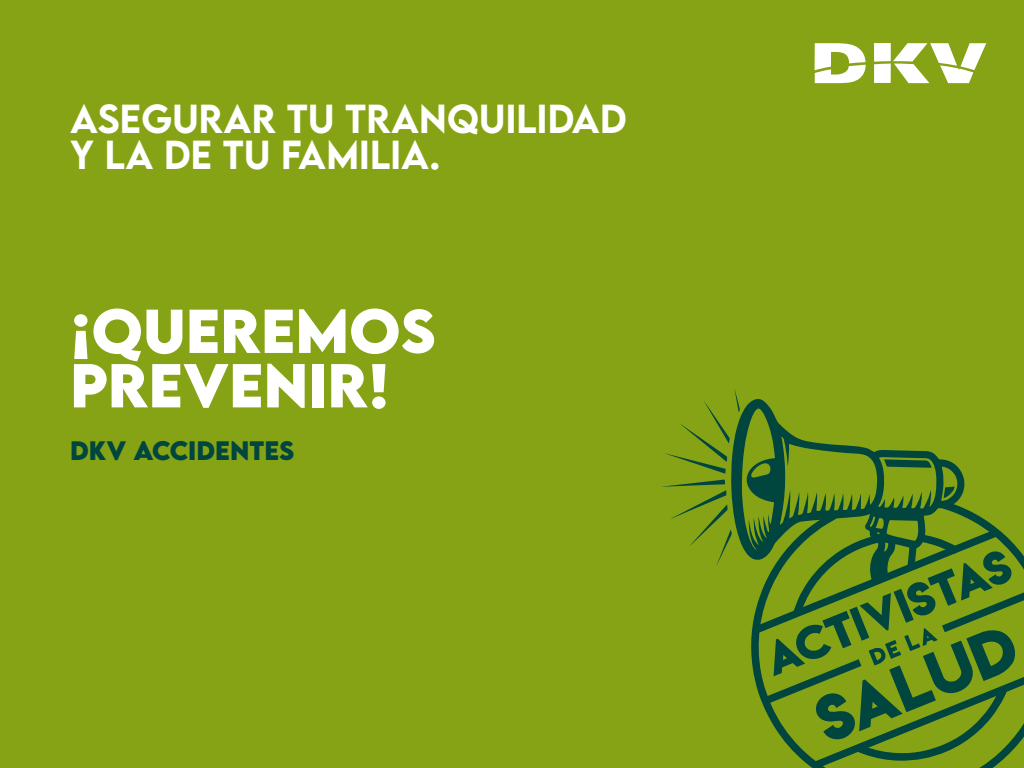
<style>
.page{position:relative;width:1024px;height:768px;background:#86a315}
.page>*{position:absolute;margin:0;border:0;box-sizing:border-box;transform-origin:0 0}
.t1{font:700 55px/54.5px "LEMONMILK Pro FTR";color:#fff}
.t2{font:500 36px/36px "LEMONMILK Pro FTR";letter-spacing:.005em;color:#fff}
.t3{font:700 23.7px "LEMONMILK Pro FTR";color:#00463f}
</style>
<div class="page">
<svg style="left:731px;top:399px;width:267px;height:369px"></svg>
<svg style="left:884px;top:459px;width:48px;height:9px"></svg>
<svg style="left:944px;top:487px;width:11px;height:11px"></svg>
<svg style="left:753px;top:529px;width:271px;height:238px"></svg>
<svg style="left:665px;top:388px;width:75px;height:86px"></svg>
<svg style="left:662px;top:480px;width:70px;height:86px"></svg>
<svg style="left:815px;top:43px;width:51px;height:40px"></svg>
<svg style="left:874px;top:43px;width:112px;height:40px"></svg>
<p class="t2" style="left:70px;top:101px;width:558px">ASEGURAR TU TRANQUILIDAD<br>Y LA DE TU FAMILIA.</p>
<h1 class="t1" style="left:70px;top:304px;width:367px">¡QUEREMOS<br>PREVENIR!</h1>
<p class="t3" style="left:70px;top:435px;width:226px">DKV ACCIDENTES</p>
</div>
